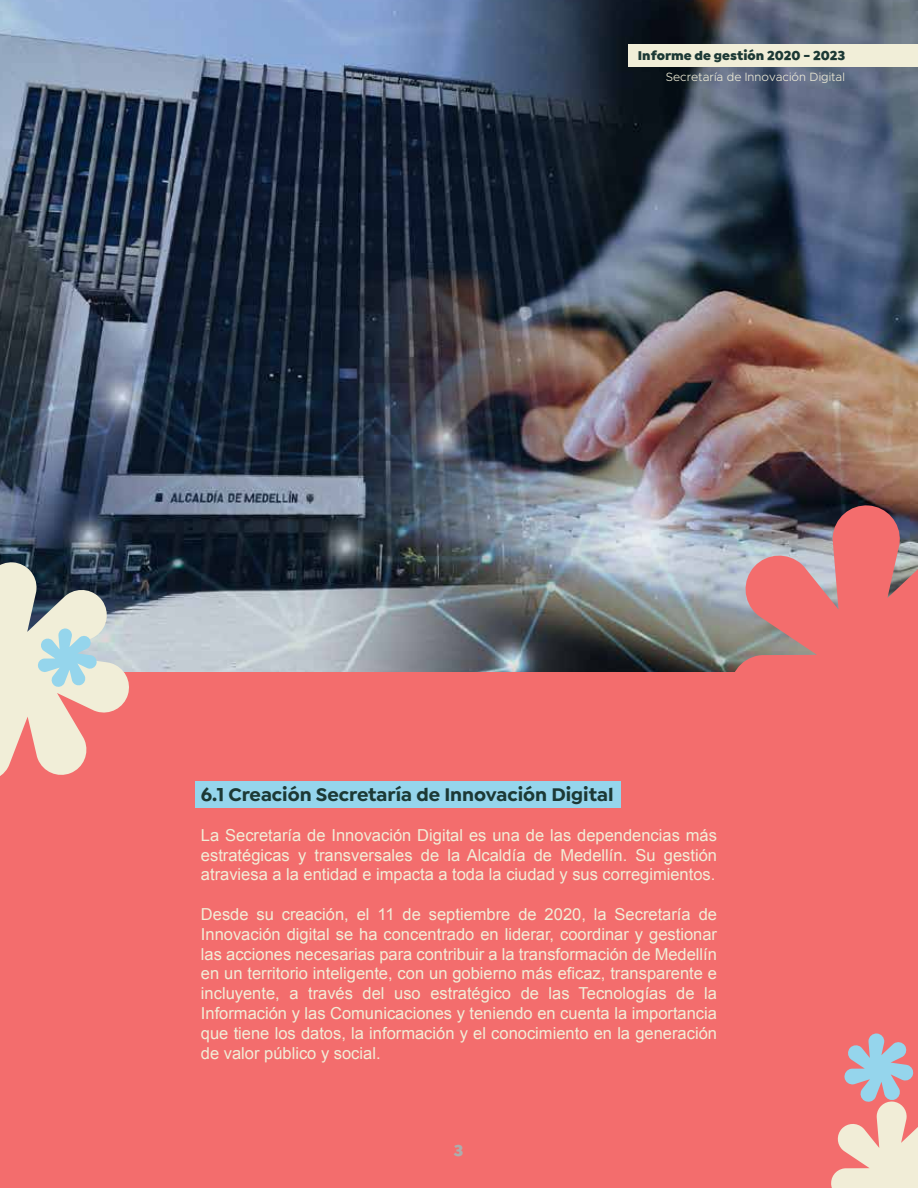
<style>
.page{position:relative;width:918px;height:1188px;background:#fff}
.page>*{position:absolute;margin:0;border:0;box-sizing:border-box;transform-origin:0 0}
.t1{font:700 19.5px "Isidora Sans";color:#1c3935}
.t2{font:16.5px/19.8px "Arial";color:#f1eed8;text-align:justify}
.t3{font:900 16.5px "Isidora Sans";color:#adadad}
.t4{font:900 13.5px "Isidora Sans";color:#1c3935}
.t5{font:300 12px "Metropolis";color:#f1eed8}
</style>
<div class="page">
<img style="left:0;top:0;width:918px;height:672px">
<div style="left:0;top:672px;width:918px;height:516px;background:#f36d6d"></div>
<div style="left:628px;top:45px;width:290px;height:22px;background:#f1eed8"></div>
<div style="left:195px;top:782px;width:426px;height:26px;background:#95d5ec"></div>
<svg style="left:0;top:561px;width:132px;height:215px"></svg>
<img style="left:728px;top:504px;width:190px;height:168px">
<svg style="left:831px;top:1033px;width:87px;height:155px"></svg>
<p class="t4" style="left:638px;top:47px;width:209px">Informe de gestión 2020 - 2023</p>
<p class="t5" style="left:666px;top:70px;width:181px">Secretaría de Innovación Digital</p>
<p class="t1" style="left:201px;top:783px;width:414px">6.1 Creación Secretaría de Innovación Digital</p>
<p class="t2" style="left:201px;top:825px;width:518px">La Secretaría de Innovación Digital es una de las dependencias más estratégicas y transversales de la Alcaldía de Medellín. Su gestión atraviesa a la entidad e impacta a toda la ciudad y sus corregimientos.</p>
<p class="t2" style="left:201px;top:905px;width:518px">Desde su creación, el 11 de septiembre de 2020, la Secretaría de Innovación digital se ha concentrado en liderar, coordinar y gestionar las acciones necesarias para contribuir a la transformación de Medellín en un territorio inteligente, con un gobierno más eficaz, transparente e incluyente, a través del uso estratégico de las Tecnologías de la Información y las Comunicaciones y teniendo en cuenta la importancia que tiene los datos, la información y el conocimiento en la generación de valor público y social.</p>
<p class="t3" style="left:454px;top:1140px;width:11px">3</p>
</div>
